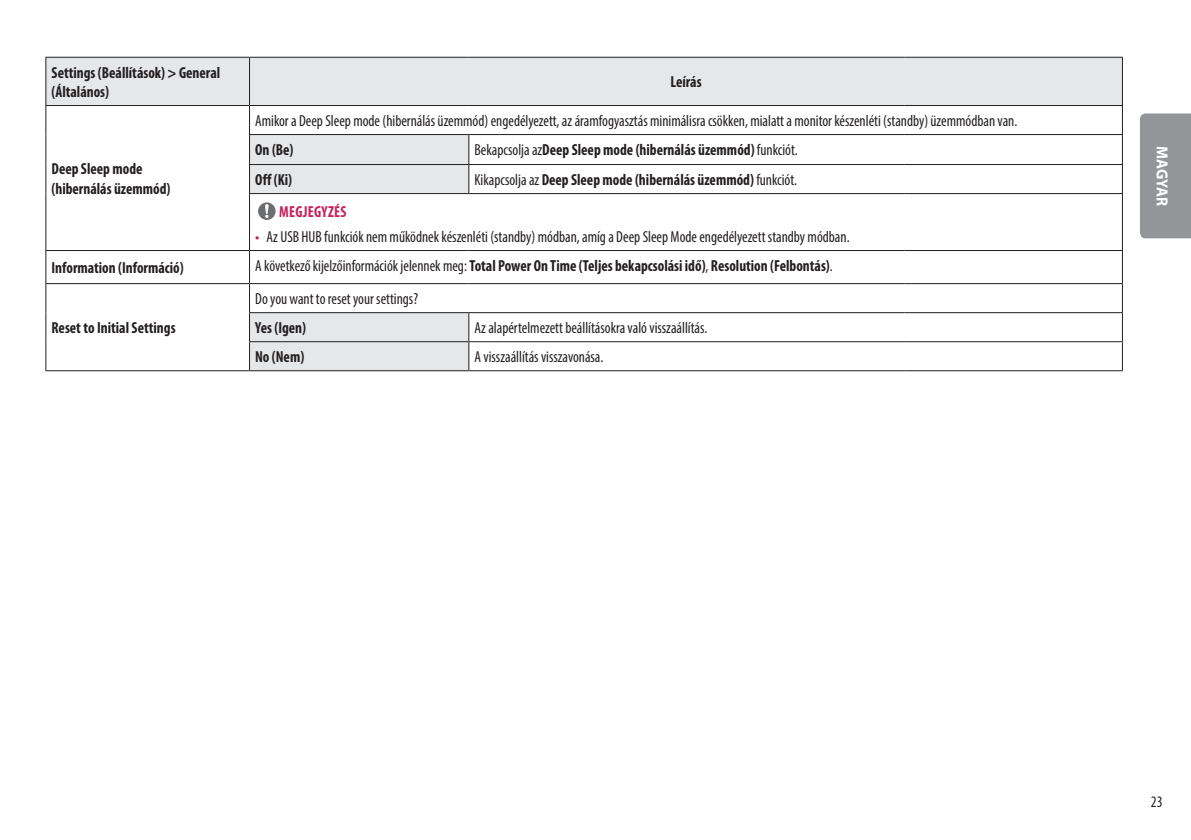
<style>
.page{position:relative;width:1191px;height:840px;background:#fff}
.page>*{position:absolute;margin:0;border:0;box-sizing:border-box;transform-origin:0 0}
.Body{font:condensed 16px "Myriad Pro";color:#231f20;scale:.95 1}
.Body-2{font:700 condensed 16px "Myriad Pro";color:#231f20;scale:.95 1}
.Body_Bold{font:700 condensed 16px/19.2px "Myriad Pro";color:#231f20;scale:.95 1}
.Warning{font:700 condensed 16px "Myriad Pro";letter-spacing:.02em;color:#c8205d;scale:.95 1}
.t1{font:700 16px "Myriad Pro";letter-spacing:-.005em;color:#fff;scale:.95 1}
.Body_Bold_Center{font:700 condensed 16px "Myriad Pro";color:#231f20;scale:.95 1}
.s1{font-weight:400}
.s2{font-family:"LG Smart";font-stretch:normal;color:#c8205d}
</style>
<div class="page">
<div style="left:1140px;top:113px;width:51px;height:125px;background:#939598"></div>
<svg style="left:46px;top:58px;width:1076px;height:312px"></svg>
<div style="left:46px;top:250px;width:203px;height:33px;background:#fff"></div>
<hr style="left:249px;top:134px;width:220px;height:1px;background:#231f20">
<hr style="left:469px;top:134px;width:217px;height:1px;background:#231f20">
<hr style="left:686px;top:134px;width:218px;height:1px;background:#231f20">
<hr style="left:904px;top:134px;width:219px;height:1px;background:#231f20">
<hr style="left:249px;top:164px;width:220px;height:1px;background:#231f20">
<hr style="left:469px;top:164px;width:217px;height:1px;background:#231f20">
<svg style="left:468px;top:135px;width:1px;height:58px"></svg>
<hr style="left:686px;top:164px;width:218px;height:1px;background:#231f20">
<hr style="left:904px;top:164px;width:219px;height:1px;background:#231f20">
<hr style="left:249px;top:193px;width:220px;height:1px;background:#231f20">
<hr style="left:469px;top:193px;width:217px;height:1px;background:#231f20">
<hr style="left:686px;top:193px;width:218px;height:1px;background:#231f20">
<hr style="left:904px;top:193px;width:219px;height:1px;background:#231f20">
<svg style="left:45px;top:106px;width:1px;height:28px"></svg>
<hr style="left:45px;top:134px;width:1px;height:30px;background:#231f20">
<svg style="left:45px;top:164px;width:1px;height:29px"></svg>
<hr style="left:45px;top:193px;width:1px;height:57px;background:#231f20">
<hr style="left:249px;top:283px;width:220px;height:1px;background:#231f20">
<hr style="left:469px;top:283px;width:217px;height:1px;background:#231f20">
<hr style="left:686px;top:283px;width:218px;height:1px;background:#231f20">
<hr style="left:904px;top:283px;width:219px;height:1px;background:#231f20">
<hr style="left:249px;top:312px;width:220px;height:1px;background:#231f20">
<hr style="left:469px;top:312px;width:217px;height:1px;background:#231f20">
<hr style="left:686px;top:312px;width:218px;height:1px;background:#231f20">
<hr style="left:904px;top:312px;width:219px;height:1px;background:#231f20">
<svg style="left:468px;top:313px;width:1px;height:57px"></svg>
<hr style="left:249px;top:370px;width:220px;height:1px;background:#231f20">
<hr style="left:469px;top:370px;width:217px;height:1px;background:#231f20">
<hr style="left:686px;top:370px;width:218px;height:1px;background:#231f20">
<hr style="left:904px;top:370px;width:219px;height:1px;background:#231f20">
<hr style="left:45px;top:57px;width:204px;height:1px;background:#231f20">
<hr style="left:45px;top:58px;width:1px;height:47px;background:#231f20">
<hr style="left:45px;top:105px;width:204px;height:1px;background:#231f20">
<hr style="left:249px;top:250px;width:220px;height:1px;background:#231f20">
<hr style="left:469px;top:250px;width:217px;height:1px;background:#231f20">
<hr style="left:686px;top:250px;width:218px;height:1px;background:#231f20">
<hr style="left:904px;top:250px;width:219px;height:1px;background:#231f20">
<hr style="left:45px;top:251px;width:1px;height:32px;background:#231f20">
<hr style="left:45px;top:250px;width:204px;height:1px;background:#231f20">
<hr style="left:249px;top:57px;width:220px;height:1px;background:#231f20">
<hr style="left:249px;top:58px;width:1px;height:47px;background:#231f20">
<hr style="left:469px;top:57px;width:217px;height:1px;background:#231f20">
<hr style="left:686px;top:57px;width:218px;height:1px;background:#231f20">
<hr style="left:904px;top:57px;width:219px;height:1px;background:#231f20">
<hr style="left:1122px;top:58px;width:1px;height:47px;background:#231f20">
<hr style="left:249px;top:105px;width:220px;height:1px;background:#231f20">
<hr style="left:469px;top:105px;width:217px;height:1px;background:#231f20">
<hr style="left:686px;top:105px;width:218px;height:1px;background:#231f20">
<hr style="left:904px;top:105px;width:219px;height:1px;background:#231f20">
<svg style="left:249px;top:106px;width:1px;height:87px"></svg>
<svg style="left:1122px;top:106px;width:1px;height:87px"></svg>
<hr style="left:249px;top:194px;width:1px;height:56px;background:#231f20">
<hr style="left:1122px;top:194px;width:1px;height:56px;background:#231f20">
<hr style="left:249px;top:251px;width:1px;height:32px;background:#231f20">
<hr style="left:1122px;top:251px;width:1px;height:32px;background:#231f20">
<hr style="left:249px;top:341px;width:220px;height:1px;background:#231f20">
<hr style="left:469px;top:341px;width:217px;height:1px;background:#231f20">
<hr style="left:686px;top:341px;width:218px;height:1px;background:#231f20">
<hr style="left:904px;top:341px;width:219px;height:1px;background:#231f20">
<svg style="left:1122px;top:284px;width:1px;height:86px"></svg>
<hr style="left:45px;top:283px;width:204px;height:1px;background:#231f20">
<svg style="left:45px;top:284px;width:1px;height:86px"></svg>
<svg style="left:249px;top:284px;width:1px;height:86px"></svg>
<hr style="left:45px;top:370px;width:204px;height:1px;background:#231f20">
<svg style="left:258px;top:202px;width:18px;height:18px"></svg>
<p class="Body_Bold" style="left:52px;top:62px;width:179px">Settings (Beállítások) &gt; General (Általános)</p>
<p class="Body_Bold_Center" style="left:670px;top:72px;width:34px">Leírás</p>
<p class="Body_Bold" style="left:52px;top:159px;width:127px">Deep Sleep mode (hibernálás üzemmód)</p>
<p class="Body" style="left:255px;top:111px;width:804px">Amikor a Deep Sleep mode (hibernálás üzemmód) engedélyezett, az áramfogyasztás minimálisra csökken, mialatt a monitor készenléti (standby) üzemmódban van.</p>
<p class="Body_Bold" style="left:255px;top:140px;width:42px">On (Be)</p>
<p class="Body-2" style="left:474px;top:140px;width:342px"><span class="s1">Bekapcsolja az</span>Deep Sleep mode (hibernálás üzemmód) <span class="s1">funkciót.</span></p>
<p class="Body_Bold" style="left:255px;top:170px;width:40px">Off (Ki)</p>
<p class="Body-2" style="left:474px;top:170px;width:341px"><span class="s1">Kikapcsolja az</span> Deep Sleep mode (hibernálás üzemmód) <span class="s1">funkciót.</span></p>
<p class="Warning" style="left:279px;top:202px;width:72px">MEGJEGYZÉS</p>
<p class="Body" style="left:255px;top:227px;width:627px"><span class="s2">•</span> Az USB HUB funkciók nem működnek készenléti (standby) módban, amíg a Deep Sleep Mode engedélyezett standby módban.</p>
<p class="Body_Bold" style="left:52px;top:258px;width:140px">Information (Információ)</p>
<p class="Body-2" style="left:255px;top:255px;width:609px"><span class="s1">A következő kijelzőinformációk jelennek meg:</span> Total Power On Time (Teljes bekapcsolási idő)<span class="s1">,</span> Resolution (Felbontás)<span class="s1">.</span></p>
<p class="Body_Bold" style="left:52px;top:318px;width:132px">Reset to Initial Settings</p>
<p class="Body" style="left:255px;top:289px;width:173px">Do you want to reset your settings?</p>
<p class="Body-2" style="left:255px;top:317px;width:55px">Yes (Igen)</p>
<p class="Body" style="left:474px;top:318px;width:246px">Az alapértelmezett beállításokra való visszaállítás.</p>
<p class="Body-2" style="left:255px;top:347px;width:53px">No (Nem)</p>
<p class="Body" style="left:474px;top:347px;width:137px">A visszaállítás visszavonása.</p>
<p class="t1" style="left:1172px;top:146px;width:64px;rotate:90deg">MAGYAR</p>
<p class="Body" style="left:1151px;top:791px;width:14px">23</p>
</div>
